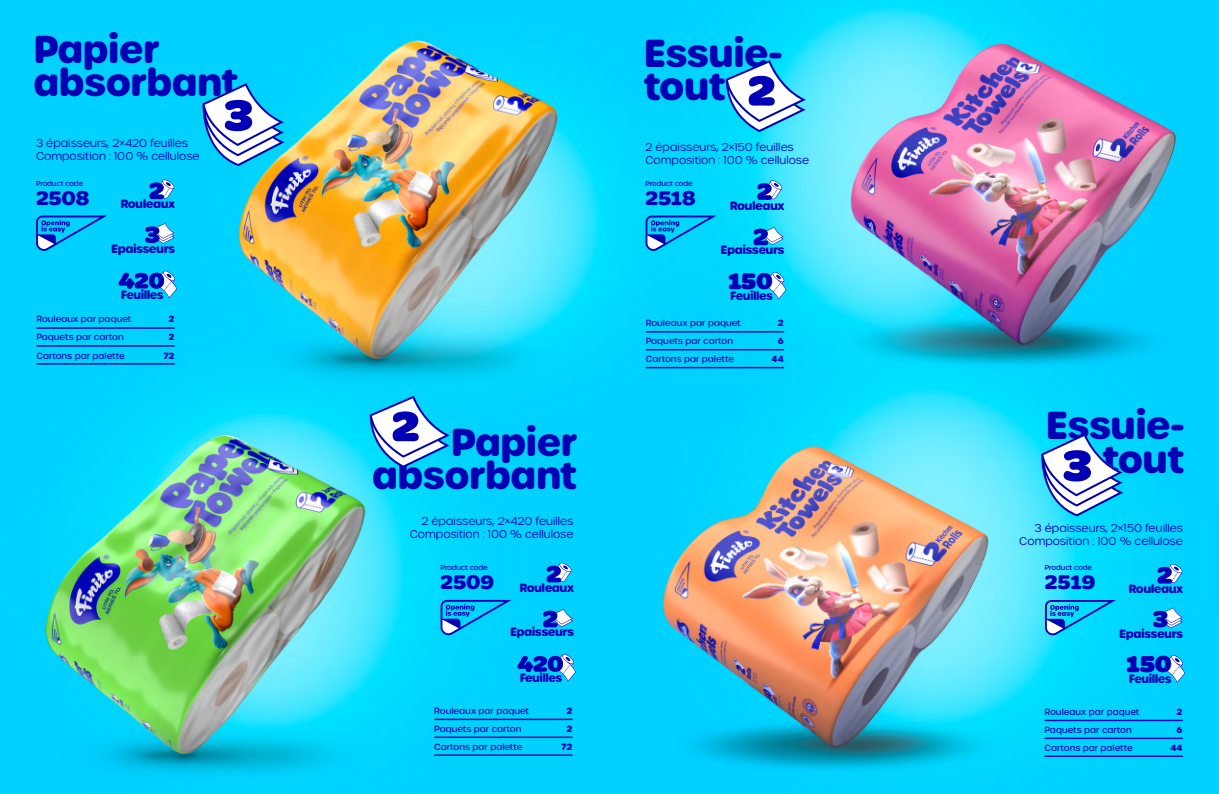
<style>
.page{position:relative;width:1219px;height:794px;background:#fff}
.page>*{position:absolute;margin:0;border:0;box-sizing:border-box;transform-origin:0 0}
.t1{font:700 37.7px/33.4px "Urbane Rounded";letter-spacing:-.03em;color:#0000b4}
.t2{font:900 24.5px "Marigny";color:#0000b4}
.t3{font:900 24px "Marigny";color:#0000b4}
.t4{font:700 21px "Marigny";color:#0000b4}
.t5{font:700 11.6px "Urbane Rounded";letter-spacing:-.05em;color:#0000b4}
.t6{font:300 10.9px/13.1px "Urbane Rounded";color:#0000b4}
.t7{font:500 8.7px/18.1px "Urbane Rounded";color:#0000b4}
.t8{font:700 8.7px/18.1px "Urbane Rounded";letter-spacing:-.005em;color:#0000b4;text-align:right}
.t9{font:500 7px "Urbane Rounded";letter-spacing:-.02em;color:#0000b4}
</style>
<div class="page">
<img style="left:0;top:0;width:1219px;height:794px">
<hr style="left:36px;top:327px;width:139px;height:2px;background:#0000b4">
<hr style="left:36px;top:345px;width:139px;height:2px;background:#0000b4">
<hr style="left:36px;top:363px;width:139px;height:1px;background:#0000b4">
<svg style="left:202px;top:83px;width:83px;height:83px"></svg>
<svg style="left:145px;top:223px;width:30px;height:20px"></svg>
<svg style="left:118px;top:270px;width:59px;height:28px"></svg>
<svg style="left:149px;top:179px;width:26px;height:20px"></svg>
<hr style="left:1044px;top:719px;width:139px;height:2px;background:#0000b4">
<hr style="left:1044px;top:737px;width:139px;height:2px;background:#0000b4">
<hr style="left:1044px;top:755px;width:139px;height:2px;background:#0000b4">
<svg style="left:1041px;top:433px;width:82px;height:83px"></svg>
<svg style="left:1166px;top:655px;width:19px;height:28px"></svg>
<svg style="left:1153px;top:607px;width:30px;height:21px"></svg>
<svg style="left:1157px;top:564px;width:26px;height:19px"></svg>
<hr style="left:646px;top:331px;width:138px;height:1px;background:#0000b4">
<hr style="left:646px;top:349px;width:138px;height:1px;background:#0000b4">
<hr style="left:646px;top:367px;width:138px;height:1px;background:#0000b4">
<svg style="left:767px;top:272px;width:19px;height:28px"></svg>
<svg style="left:753px;top:227px;width:31px;height:18px"></svg>
<svg style="left:757px;top:180px;width:25px;height:20px"></svg>
<hr style="left:434px;top:718px;width:139px;height:2px;background:#0000b4">
<hr style="left:434px;top:736px;width:139px;height:2px;background:#0000b4">
<hr style="left:434px;top:754px;width:139px;height:2px;background:#0000b4">
<svg style="left:726px;top:60px;width:80px;height:72px"></svg>
<svg style="left:370px;top:396px;width:80px;height:72px"></svg>
<svg style="left:517px;top:653px;width:59px;height:28px"></svg>
<svg style="left:546px;top:562px;width:26px;height:20px"></svg>
<svg style="left:543px;top:609px;width:30px;height:18px"></svg>
<svg style="left:36px;top:216px;width:71px;height:35px"></svg>
<svg style="left:645px;top:216px;width:71px;height:35px"></svg>
<svg style="left:1045px;top:600px;width:71px;height:35px"></svg>
<svg style="left:441px;top:600px;width:70px;height:35px"></svg>
<h1 class="t1" style="left:33px;top:33px;width:207px">Papier absorbant</h1>
<h1 class="t1" style="left:643px;top:37px;width:141px">Essuie&shy;tout</h1>
<p class="t6" style="left:36px;top:136px;width:165px">3 épaisseurs, 2×420 feuilles<br>Composition : 100 % cellulose</p>
<p class="t6" style="left:645px;top:140px;width:165px">2 épaisseurs, 2×150 feuilles<br>Composition : 100 % cellulose</p>
<p class="t9" style="left:36px;top:179px;width:49px">Product code</p>
<h3 class="t4" style="left:36px;top:185px;width:55px">2508</h3>
<h3 class="t5" style="left:121px;top:196px;width:56px">Rouleaux</h3>
<h3 class="t5" style="left:111px;top:241px;width:65px">Epaisseurs</h3>
<h3 class="t5" style="left:121px;top:287px;width:44px">Feuilles</h3>
<p class="t7" style="left:36px;top:310px;width:97px">Rouleaux par paquet<br>Paquets par carton<br>Cartons par palette</p>
<p class="t8" style="left:163px;top:310px;width:13px">2<br>2<br>72</p>
<h1 class="t1" style="left:372px;top:426px;width:207px;text-align:right">Papier absorbant</h1>
<p class="t6" style="left:410px;top:515px;width:165px;text-align:right">2 épaisseurs, 2×420 feuilles<br>Composition : 100 % cellulose</p>
<p class="t9" style="left:441px;top:563px;width:49px">Product code</p>
<h3 class="t4" style="left:441px;top:569px;width:55px">2509</h3>
<h3 class="t5" style="left:519px;top:579px;width:56px">Rouleaux</h3>
<h3 class="t5" style="left:510px;top:624px;width:65px">Epaisseurs</h3>
<h3 class="t5" style="left:520px;top:670px;width:44px">Feuilles</h3>
<p class="t7" style="left:434px;top:701px;width:97px">Rouleaux par paquet<br>Paquets par carton<br>Cartons par palette</p>
<p class="t8" style="left:561px;top:701px;width:13px">2<br>2<br>72</p>
<p class="t9" style="left:645px;top:179px;width:49px">Product code</p>
<h3 class="t4" style="left:645px;top:185px;width:52px">2518</h3>
<h3 class="t5" style="left:730px;top:197px;width:56px">Rouleaux</h3>
<h3 class="t5" style="left:721px;top:242px;width:65px">Epaisseurs</h3>
<h3 class="t5" style="left:730px;top:288px;width:44px">Feuilles</h3>
<h3 class="t3" style="left:728px;top:267px;width:46px">150</h3>
<p class="t7" style="left:646px;top:314px;width:97px">Rouleaux par paquet<br>Paquets par carton<br>Cartons par palette</p>
<p class="t8" style="left:772px;top:314px;width:14px">2<br>6<br>44</p>
<h1 class="t1" style="left:1046px;top:409px;width:141px;text-align:right">Essuie&shy;tout</h1>
<p class="t6" style="left:1019px;top:522px;width:165px;text-align:right">3 épaisseurs, 2×150 feuilles<br>Composition : 100 % cellulose</p>
<p class="t9" style="left:1045px;top:563px;width:49px">Product code</p>
<h3 class="t4" style="left:1045px;top:570px;width:52px">2519</h3>
<h3 class="t5" style="left:1129px;top:580px;width:56px">Rouleaux</h3>
<h3 class="t5" style="left:1119px;top:625px;width:65px">Epaisseurs</h3>
<h3 class="t5" style="left:1129px;top:671px;width:44px">Feuilles</h3>
<h2 class="t2" style="left:1126px;top:649px;width:47px">150</h2>
<p class="t7" style="left:1044px;top:702px;width:97px">Rouleaux par paquet<br>Paquets par carton<br>Cartons par palette</p>
<p class="t8" style="left:1170px;top:702px;width:14px">2<br>6<br>44</p>
</div>
